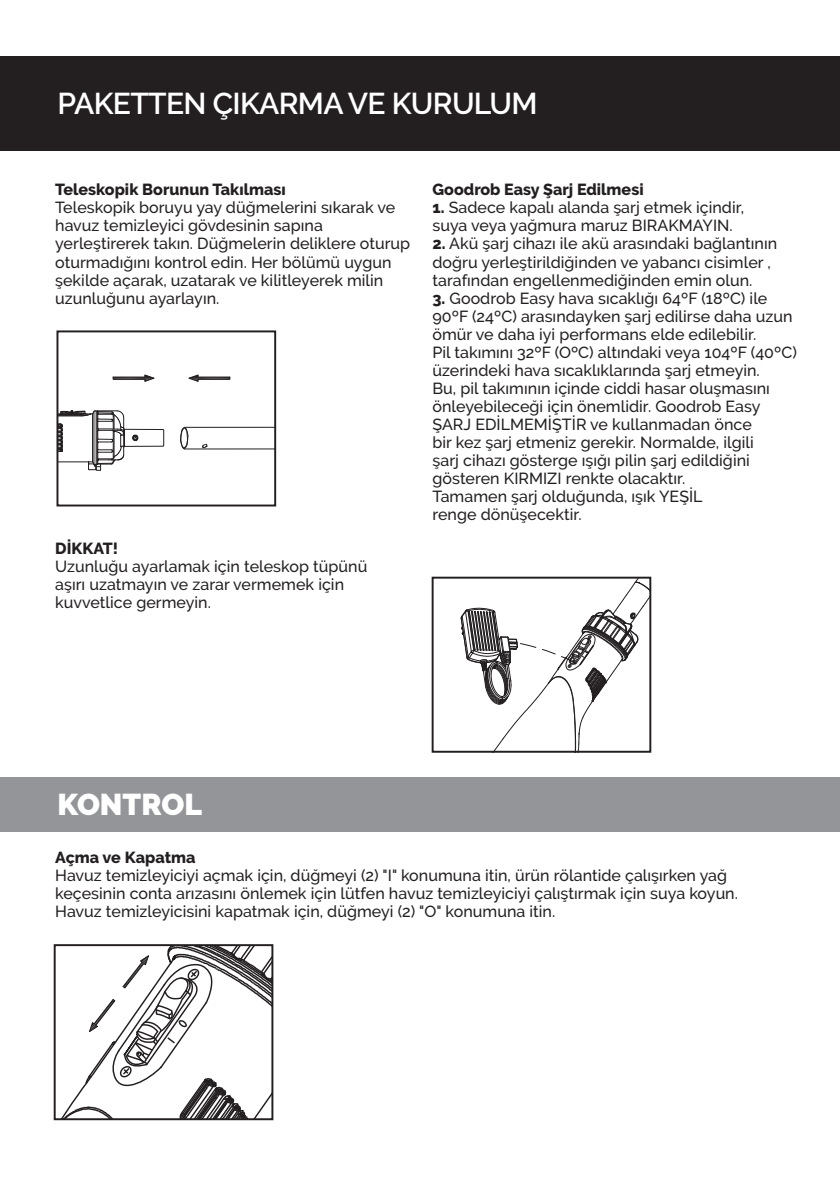
<style>
.page{position:relative;width:840px;height:1191px;background:#fff}
.page>*{position:absolute;margin:0;border:0;box-sizing:border-box;transform-origin:0 0}
.t1{font:600 30px "Raleway";letter-spacing:-.02em;color:#fff}
.t2{font:900 30px "Raleway";color:#fff}
.t3{font:500 16px/18px "Raleway";color:#231f20}
.t4{font:800 16px "Raleway";color:#231f20}
.s1{font-weight:800}
</style>
<div class="page">
<div style="left:0;top:57px;width:839px;height:94px;background:#231f20"></div>
<div style="left:56px;top:330px;width:220px;height:176px;border:2px solid #231f20"></div>
<svg style="left:113px;top:374px;width:42px;height:8px"></svg>
<svg style="left:188px;top:374px;width:42px;height:8px"></svg>
<hr style="left:184px;top:427px;width:91px;height:1px;background:#231f20">
<hr style="left:184px;top:448px;width:91px;height:1px;background:#231f20">
<svg style="left:180px;top:427px;width:8px;height:22px"></svg>
<svg style="left:202px;top:444px;width:5px;height:4px"></svg>
<hr style="left:124px;top:446px;width:39px;height:1px;background:#231f20">
<hr style="left:124px;top:429px;width:39px;height:1px;background:#231f20">
<svg style="left:162px;top:429px;width:2px;height:17px"></svg>
<svg style="left:132px;top:434px;width:7px;height:7px"></svg>
<svg style="left:57px;top:409px;width:69px;height:62px"></svg>
<div style="left:431px;top:576px;width:220px;height:176px;border:2px solid #231f20"></div>
<svg style="left:459px;top:578px;width:192px;height:174px"></svg>
<svg style="left:54px;top:945px;width:218px;height:176px"></svg>
<div style="left:0;top:777px;width:839px;height:54px;background:#939598"></div>
<h1 class="t1" style="left:57px;top:87px;width:481px">PAKETTEN ÇIKARMA VE KURULUM</h1>
<p class="t4" style="left:55px;top:181px;width:232px">Teleskopik Borunun Takılması</p>
<p class="t3" style="left:55px;top:199px;width:356px">Teleskopik boruyu yay düğmelerini sıkarak ve havuz temizleyici gövdesinin sapına yerleştirerek takın. Düğmelerin deliklere oturup oturmadığını kontrol edin. Her bölümü uygun şekilde açarak, uzatarak ve kilitleyerek milin uzunluğunu ayarlayın.</p>
<p class="t4" style="left:55px;top:539px;width:65px">DİKKAT!</p>
<p class="t3" style="left:55px;top:557px;width:313px">Uzunluğu ayarlamak için teleskop tüpünü aşırı uzatmayın ve zarar vermemek için kuvvetlice germeyin.</p>
<p class="t4" style="left:432px;top:181px;width:212px">Goodrob Easy Şarj Edilmesi</p>
<p class="t3" style="left:432px;top:199px;width:313px"><span class="s1">1.</span> Sadece kapalı alanda şarj etmek içindir, suya veya yağmura maruz BIRAKMAYIN.</p>
<p class="t3" style="left:432px;top:235px;width:346px"><span class="s1">2.</span> Akü şarj cihazı ile akü arasındaki bağlantının doğru yerleştirildiğinden ve yabancı cisimler , tarafından engellenmediğinden emin olun.</p>
<p class="t3" style="left:432px;top:289px;width:366px"><span class="s1">3.</span> Goodrob Easy hava sıcaklığı 64ºF (18ºC) ile 90ºF (24ºC) arasındayken şarj edilirse daha uzun ömür ve daha iyi performans elde edilebilir.<br>Pil takımını 32ºF (OºC) altındaki veya 104ºF (40ºC) üzerindeki hava sıcaklıklarında şarj etmeyin.<br>Bu, pil takımının içinde ciddi hasar oluşmasını önleyebileceği için önemlidir. Goodrob Easy ŞARJ EDİLMEMİŞTİR ve kullanmadan önce<br>bir kez şarj etmeniz gerekir. Normalde, ilgili<br>şarj cihazı gösterge ışığı pilin şarj edildiğini gösteren KIRMIZI renkte olacaktır.<br>Tamamen şarj olduğunda, ışık YEŞİL<br>renge dönüşecektir.</p>
<h1 class="t2" style="left:58px;top:787px;width:146px">KONTROL</h1>
<p class="t4" style="left:55px;top:848px;width:142px">Açma ve Kapatma</p>
<p class="t3" style="left:55px;top:866px;width:684px">Havuz temizleyiciyi açmak için, düğmeyi (2) "I" konumuna itin, ürün rölantide çalışırken yağ keçesinin conta arızasını önlemek için lütfen havuz temizleyiciyi çalıştırmak için suya koyun.<br>Havuz temizleyicisini kapatmak için, düğmeyi (2) "O" konumuna itin.</p>
</div>
